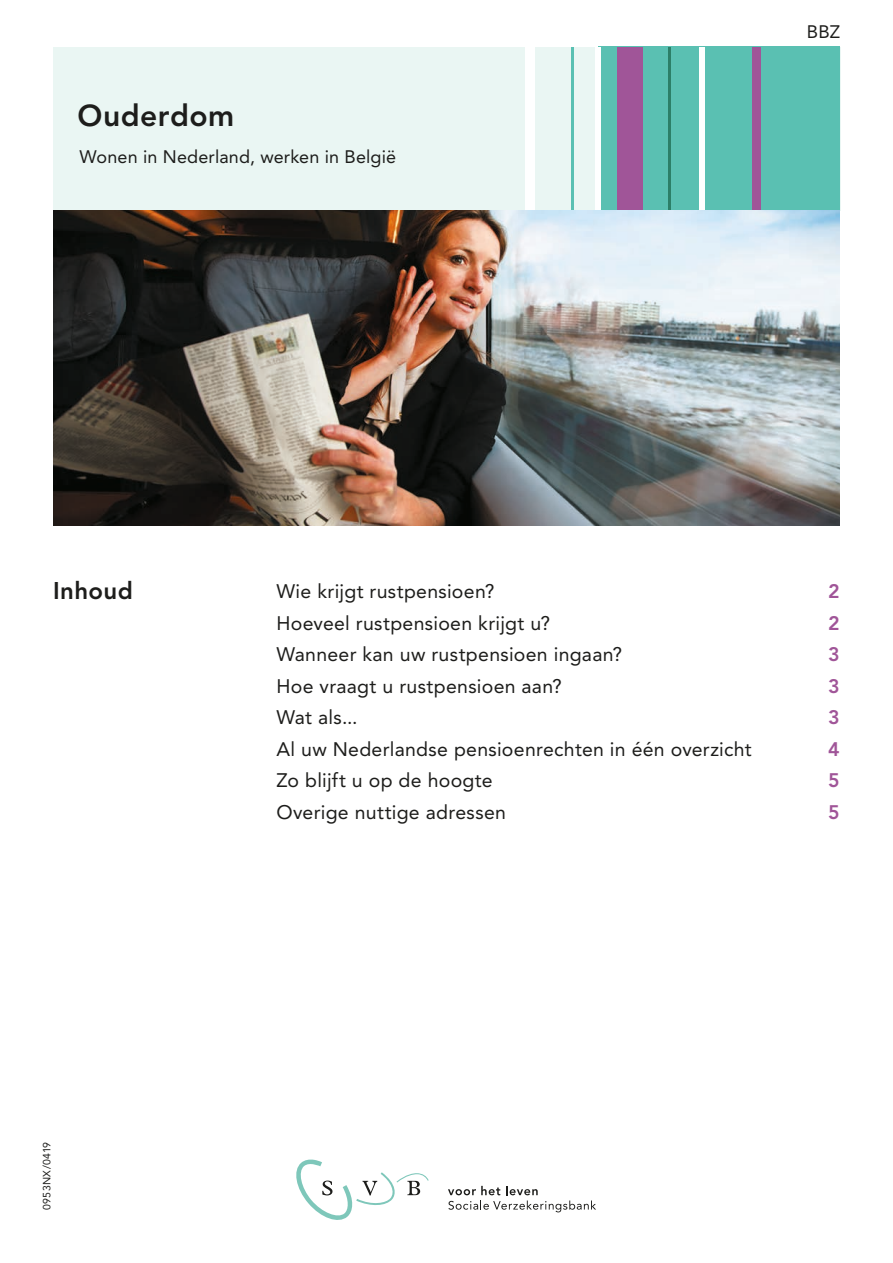
<style>
.page{position:relative;width:893px;height:1263px;background:#fff}
.page>*{position:absolute;margin:0;border:0;box-sizing:border-box;transform-origin:0 0}
.Titel{font:800 30px "Avenir LT Std";letter-spacing:.015em;color:#1d1d1b}
._01-Hoofdstuk{font:800 24px "Avenir LT Std";letter-spacing:.015em;color:#1d1d1b}
._02-Inhoudsopgave{font:19.5px "Avenir LT Std";letter-spacing:.015em;color:#1d1d1b}
._02-Inhoudsopgave-2{font:800 19.5px "Avenir LT Std";color:#a05598}
.Titel_subtitel{font:18px "Avenir LT Std";letter-spacing:.01em;color:#1d1d1b}
._00-Platte_tekst{font:18px "Avenir LT Std";color:#1d1d1b}
._03-Documentcode{font:10.5px "Avenir LT Std";letter-spacing:.035em;color:#1d1d1b}
</style>
<div class="page">
<div style="left:53px;top:47px;width:787px;height:163px;background:#eaf6f3"></div>
<div style="left:598px;top:47px;width:242px;height:164px;background:#5ac0b2"></div>
<div style="left:752px;top:47px;width:9px;height:163px;background:#a05598"></div>
<div style="left:699px;top:47px;width:6px;height:163px;background:#fff"></div>
<hr style="left:668px;top:47px;width:3px;height:163px;background:#2c7f68">
<div style="left:617px;top:47px;width:25px;height:163px;background:#a05598"></div>
<div style="left:595px;top:47px;width:5px;height:163px;background:#fff"></div>
<div style="left:525px;top:47px;width:9px;height:163px;background:#fff"></div>
<hr style="left:571px;top:47px;width:3px;height:163px;background:#5ac0b2">
<img style="left:53px;top:210px;width:787px;height:315px">
<svg style="left:296px;top:1159px;width:133px;height:61px"></svg>
<svg style="left:448px;top:1186px;width:148px;height:26px"></svg>
<h1 class="Titel" style="left:78px;top:98px;width:158px">Ouderdom</h1>
<p class="Titel_subtitel" style="left:80px;top:146px;width:318px">Wonen in Nederland, werken in België</p>
<p class="_00-Platte_tekst" style="left:807px;top:22px;width:35px">BBZ</p>
<h2 class="_01-Hoofdstuk" style="left:53px;top:577px;width:81px">Inhoud</h2>
<h3 class="_02-Inhoudsopgave" style="left:276px;top:580px;width:220px">Wie krijgt rustpensioen?</h3>
<h3 class="_02-Inhoudsopgave-2" style="left:828px;top:580px;width:13px">2</h3>
<h3 class="_02-Inhoudsopgave" style="left:276px;top:612px;width:275px">Hoeveel rustpensioen krijgt u?</h3>
<h3 class="_02-Inhoudsopgave-2" style="left:828px;top:612px;width:13px">2</h3>
<h3 class="_02-Inhoudsopgave" style="left:276px;top:643px;width:347px">Wanneer kan uw rustpensioen ingaan?</h3>
<h3 class="_02-Inhoudsopgave-2" style="left:828px;top:643px;width:13px">3</h3>
<h3 class="_02-Inhoudsopgave" style="left:276px;top:675px;width:287px">Hoe vraagt u rustpensioen aan?</h3>
<h3 class="_02-Inhoudsopgave-2" style="left:828px;top:675px;width:13px">3</h3>
<h3 class="_02-Inhoudsopgave" style="left:276px;top:706px;width:83px">Wat als...</h3>
<h3 class="_02-Inhoudsopgave-2" style="left:828px;top:706px;width:13px">3</h3>
<h3 class="_02-Inhoudsopgave" style="left:276px;top:738px;width:477px">Al uw Nederlandse pensioenrechten in één overzicht</h3>
<h3 class="_02-Inhoudsopgave-2" style="left:828px;top:738px;width:13px">4</h3>
<h3 class="_02-Inhoudsopgave" style="left:276px;top:769px;width:218px">Zo blijft u op de hoogte</h3>
<h3 class="_02-Inhoudsopgave-2" style="left:828px;top:769px;width:13px">5</h3>
<h3 class="_02-Inhoudsopgave" style="left:276px;top:801px;width:231px">Overige nuttige adressen</h3>
<h3 class="_02-Inhoudsopgave-2" style="left:828px;top:801px;width:13px">5</h3>
<p class="_03-Documentcode" style="left:41px;top:1210px;width:70px;rotate:-90deg">0953NX/0419</p>
</div>
